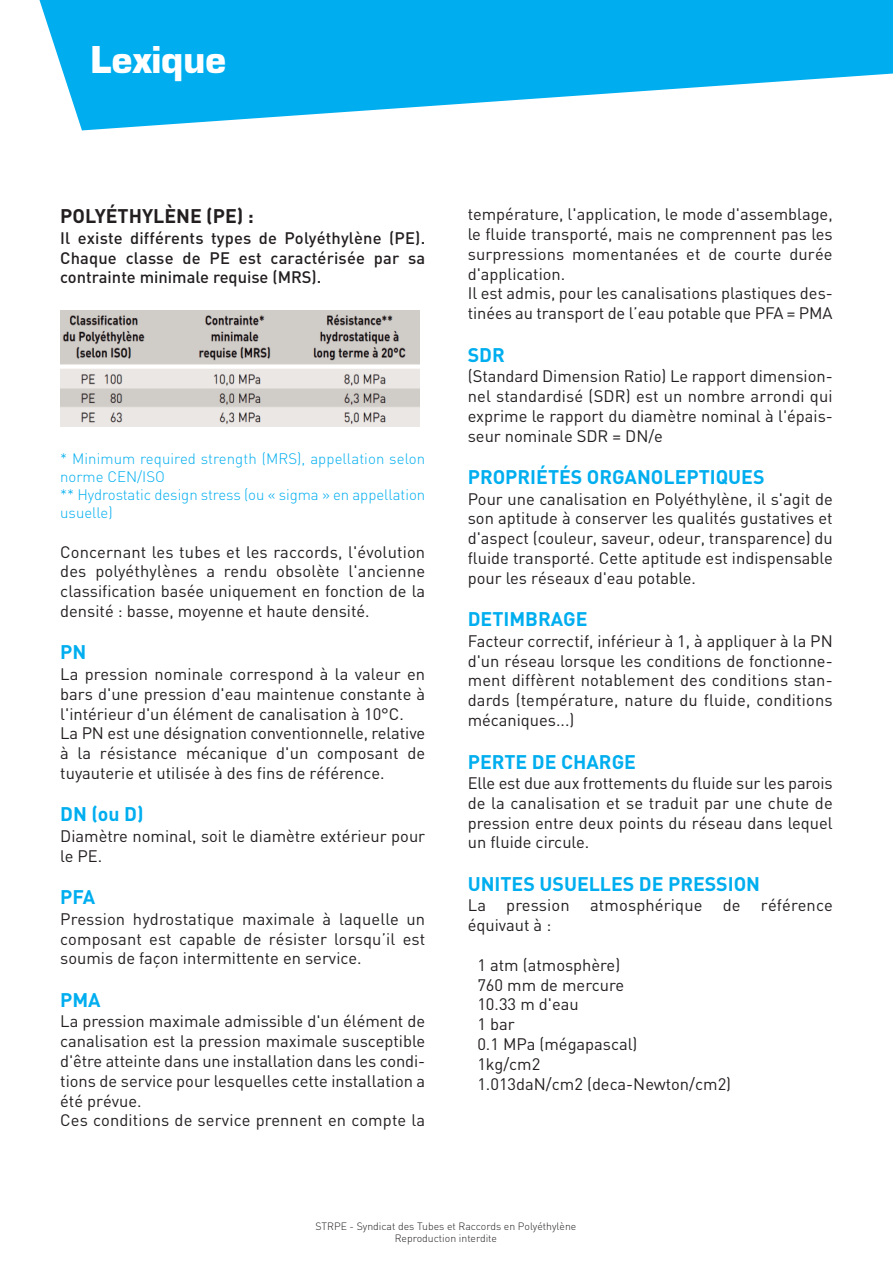
<style>
.page{position:relative;width:893px;height:1263px;background:#fff}
.page>*{position:absolute;margin:0;border:0;box-sizing:border-box;transform-origin:0 0}
.t1{font:700 36px "Eurostile";color:#fff}
.t2{font:700 19.5px "DIN";color:#00aeef}
.t3{font:700 19.5px "DIN";color:#231f20}
.t4{font:16.5px/19.8px "DIN";color:#231f20;text-align:justify}
.t5{font:500 16.5px/19.8px "DIN";color:#231f20;text-align:justify}
.t6{font:300 15px/18px "DIN";color:#00aeef}
.t7{font:300 10.5px/12.6px "DIN";color:#231f20;text-align:center}
</style>
<div class="page">
<img style="left:60px;top:310px;width:360px;height:116px">
<svg style="left:39px;top:0;width:854px;height:130px;fill:#00aeef"></svg>
<h1 class="t1" style="left:91px;top:46px;width:137px">Lexique</h1>
<p class="t3" style="left:60px;top:205px;width:195px">POLYÉTHYLÈNE (PE) :</p>
<p class="t5" style="left:60px;top:228px;width:366px">Il existe différents types de Polyéthylène (PE).<br>Chaque classe de PE est caractérisée par sa contrainte minimale requise (MRS).</p>
<p class="t6" style="left:60px;top:450px;width:366px">* Minimum required strength (MRS), appellation selon norme CEN/ISO<br>** Hydrostatic design stress (ou « sigma » en appellation usuelle)</p>
<p class="t4" style="left:60px;top:542px;width:366px">Concernant les tubes et les raccords, l'évolution des polyéthylènes a rendu obsolète l'ancienne classification basée uniquement en fonction de la densité : basse, moyenne et haute densité.</p>
<p class="t2" style="left:60px;top:641px;width:28px">PN</p>
<p class="t4" style="left:60px;top:664px;width:366px;text-align:left">La pression nominale correspond à la valeur en bars d'une pression d'eau maintenue constante à l'intérieur d'un élément de canalisation à 10°C.<br>La PN est une désignation conventionnelle, relative à la résistance mécanique d'un composant de tuyauterie et utilisée à des fins de référence.</p>
<p class="t2" style="left:60px;top:803px;width:85px">DN (ou D)</p>
<p class="t4" style="left:60px;top:826px;width:366px">Diamètre nominal, soit le diamètre extérieur pour le PE.</p>
<p class="t2" style="left:60px;top:886px;width:37px">PFA</p>
<p class="t4" style="left:60px;top:909px;width:366px">Pression hydrostatique maximale à laquelle un composant est capable de résister lorsqu’il est soumis de façon intermittente en service.</p>
<p class="t2" style="left:60px;top:989px;width:42px">PMA</p>
<p class="t4" style="left:60px;top:1012px;width:366px;text-align:left">La pression maximale admissible d'un élément de canalisation est la pression maximale susceptible d'être atteinte dans une installation dans les condi&shy;tions de service pour lesquelles cette installation a été prévue.<br>Ces conditions de service prennent en compte la</p>
<p class="t4" style="left:468px;top:205px;width:367px;text-align:left">température, l'application, le mode d'assemblage, le fluide transporté, mais ne comprennent pas les surpressions momentanées et de courte durée d'application.<br>Il est admis, pour les canalisations plastiques des&shy;tinées au transport de l’eau potable que PFA = PMA</p>
<p class="t2" style="left:468px;top:344px;width:39px">SDR</p>
<p class="t4" style="left:468px;top:367px;width:367px">(Standard Dimension Ratio) Le rapport dimension&shy;nel standardisé (SDR) est un nombre arrondi qui exprime le rapport du diamètre nominal à l'épais&shy;seur nominale SDR = DN/e</p>
<p class="t2" style="left:468px;top:466px;width:298px">PROPRIÉTÉS ORGANOLEPTIQUES</p>
<p class="t4" style="left:468px;top:489px;width:366px">Pour une canalisation en Polyéthylène, il s'agit de son aptitude à conserver les qualités gustatives et d'aspect (couleur, saveur, odeur, transparence) du fluide transporté. Cette aptitude est indispensable pour les réseaux d'eau potable.</p>
<p class="t2" style="left:468px;top:608px;width:121px">DETIMBRAGE</p>
<p class="t4" style="left:468px;top:631px;width:366px">Facteur correctif, inférieur à 1, à appliquer à la PN d'un réseau lorsque les conditions de fonctionne&shy;ment diffèrent notablement des conditions stan&shy;dards (température, nature du fluide, conditions mécaniques...)</p>
<p class="t2" style="left:468px;top:750px;width:170px">PERTE DE CHARGE</p>
<p class="t4" style="left:468px;top:773px;width:366px">Elle est due aux frottements du fluide sur les parois de la canalisation et se traduit par une chute de pression entre deux points du réseau dans lequel un fluide circule.</p>
<p class="t2" style="left:468px;top:873px;width:294px">UNITES USUELLES DE PRESSION</p>
<p class="t4" style="left:468px;top:896px;width:366px">La pression atmosphérique de référence équivaut à :</p>
<p class="t4" style="left:477px;top:955px;width:255px;text-align:left">1 atm (atmosphère)<br>760 mm de mercure<br>10.33 m d'eau<br>1 bar<br>0.1 MPa (mégapascal)<br>1kg/cm2<br>1.013daN/cm2 (deca-Newton/cm2)</p>
<p class="t7" style="left:315px;top:1220px;width:263px">STRPE - Syndicat des Tubes et Raccords en Polyéthylène<br>Reproduction interdite</p>
</div>
